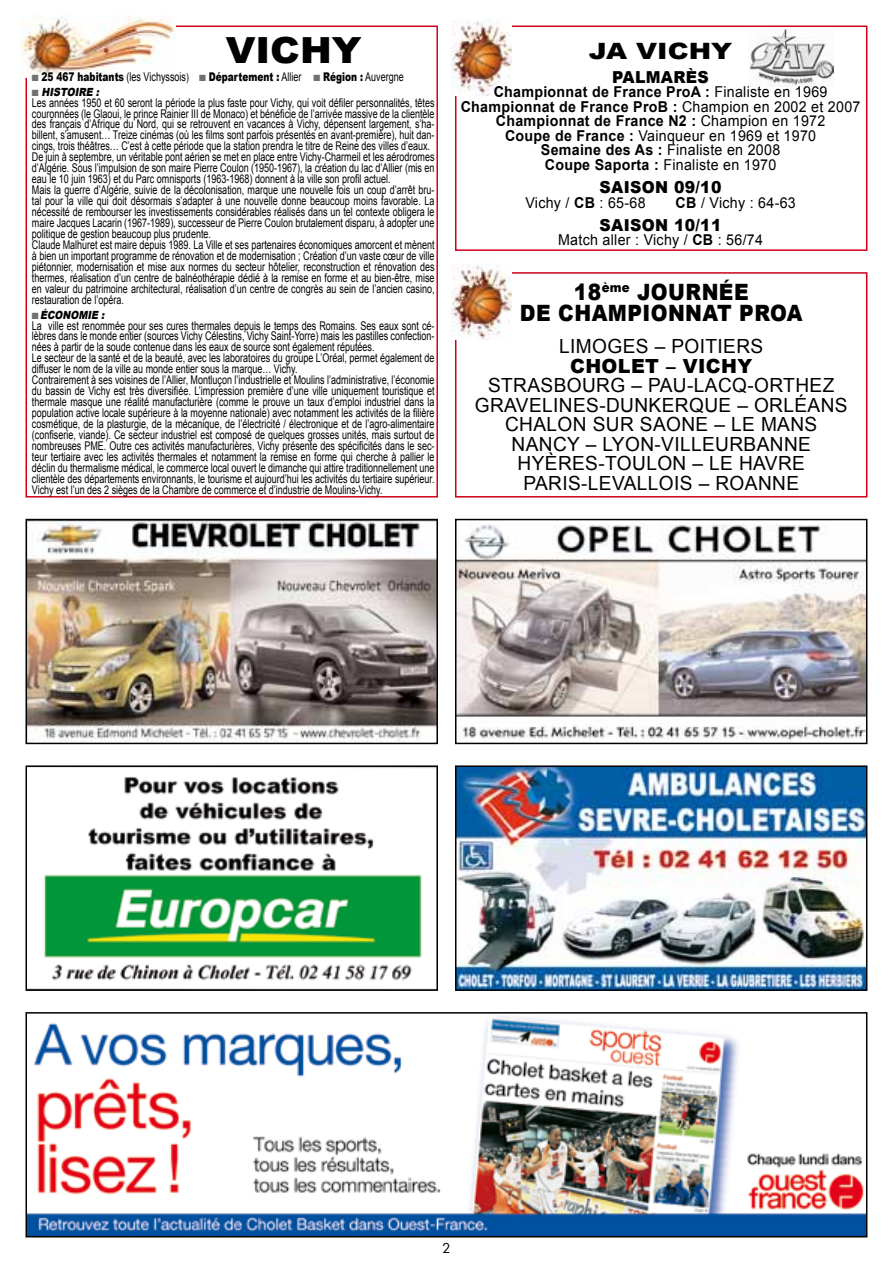
<style>
.page{position:relative;width:893px;height:1263px;background:#fff}
.page>*{position:absolute;margin:0;border:0;box-sizing:border-box;transform-origin:0 0}
.t1{font:900 36px "Arial";color:#000;scale:1.06 1}
.t2{font:900 22.5px/21px "Arial";letter-spacing:.02em;color:#000;text-align:center;scale:.9 1}
.t3{font:900 22.5px "Arial";letter-spacing:.02em;color:#000;scale:1.2 1}
.t4{font:19.5px/19.5px "Arial";letter-spacing:.02em;color:#000;text-align:center}
.t5{font:900 19.5px "Arial";letter-spacing:.02em;color:#000}
.t6{font:900 16.5px "Arial";letter-spacing:.02em;color:#000;scale:.95 1}
.t7{font:700 15px/14.5px "Arial";letter-spacing:.02em;color:#000;text-align:center;scale:.95 1}
.t8{font:15px "Arial";letter-spacing:.02em;color:#000;scale:.95 1}
.t9{font:15px "Futura T";color:#000}
.t10{font:12px/10.9px "Arial";color:#000;scale:.75 1}
.t11{font:900 12px "Arial";color:#000;scale:.75 1}
.t12{font:italic 900 11.25px "Arial";color:#000;scale:.85 1}
.s1{font-weight:400}
.s2{font-weight:700}
.s3{color:#707172}
.s4{font-weight:400;font-size:11.25px}
</style>
<div class="page">
<img style="left:458px;top:524px;width:406px;height:216px">
<div style="left:455px;top:519px;width:412px;height:225px;border:2px solid #000"></div>
<img style="left:29px;top:522px;width:406px;height:219px">
<div style="left:26px;top:519px;width:412px;height:225px;border:2px solid #000"></div>
<img style="left:29px;top:1015px;width:835px;height:219px">
<div style="left:26px;top:1012px;width:841px;height:225px;border:2px solid #000"></div>
<img style="left:458px;top:768px;width:406px;height:220px">
<div style="left:455px;top:765px;width:412px;height:226px;border:2px solid #000"></div>
<div style="left:455px;top:272px;width:412px;height:225px;border:2px solid #d10019"></div>
<div style="left:455px;top:26px;width:412px;height:225px;border:2px solid #d10019"></div>
<div style="left:26px;top:26px;width:412px;height:471px;border:2px solid #d10019"></div>
<img style="left:44px;top:768px;width:391px;height:213px">
<div style="left:26px;top:765px;width:412px;height:226px;border:2px solid #000"></div>
<img style="left:452px;top:19px;width:59px;height:76px">
<img style="left:452px;top:264px;width:59px;height:76px">
<img style="left:20px;top:16px;width:156px;height:62px">
<img style="left:749px;top:29px;width:85px;height:58px">
<h1 class="t1" style="left:226px;top:24px;width:130px">VICHY</h1>
<h2 class="t3" style="left:589px;top:35px;width:121px">JA VICHY</h2>
<h3 class="t6" style="left:612px;top:65px;width:103px">PALMARÈS</h3>
<p class="t7" style="left:461px;top:85px;width:422px">Championnat de France ProA : <span class="s1">Finaliste en 1969<br></span>Championnat de France ProB : <span class="s1">Champion en 2002 et 2007<br></span>Championnat de France N2 : <span class="s1">Champion en 1972<br></span>Coupe de France : <span class="s1">Vainqueur en 1969 et 1970<br></span>Semaine des As : <span class="s1">Finaliste en 2008<br></span>Coupe Saporta : <span class="s1">Finaliste en 1970</span></p>
<h3 class="t6" style="left:600px;top:175px;width:25px">Saison</h3>
<h3 class="t6" style="left:674px;top:175px;width:51px">09/10</h3>
<p class="t8" style="left:525px;top:193px;width:128px">Vichy / <span class="s2">CB</span> : 65-68</p>
<p class="t8" style="left:676px;top:193px;width:128px"><span class="s2">CB</span> / Vichy : 64-63</p>
<h3 class="t6" style="left:600px;top:213px;width:25px">Saison</h3>
<h3 class="t6" style="left:674px;top:213px;width:51px">10/11</h3>
<p class="t8" style="left:558px;top:230px;width:217px">Match aller : Vichy / <span class="s2">CB</span> : 56/74</p>
<p class="t11" style="left:32px;top:68px;width:497px"><span class="s3">■</span> 25 467 habitants <span class="s1">(les Vichyssois</span><span class="s4">)</span> <span class="s3">■</span> Département : <span class="s1">Allier</span> <span class="s3">■</span> Région : <span class="s1">Auvergne</span></p>
<p class="t12" style="left:32px;top:83px;width:30px"><span class="s3">■</span> HISTOIRE</p>
<p class="t12" style="left:96px;top:83px;width:8px">:</p>
<p class="t10" style="left:32px;top:97px;width:538px">Les années 1950 et 60 seront la période la plus faste pour Vichy, qui voit défiler personnalités, têtes couronnées (le Glaoui, le prince Rainier III de Monaco) et bénéficie de l’arrivée massive de la clientèle des français d’Afrique du Nord, qui se retrouvent en vacances à Vichy, dépensent largement, s’ha&shy;billent, s’amusent… Treize cinémas (où les films sont parfois présentés en avant-première), huit dan&shy;cings, trois théâtres… C’est à cette période que la station prendra le titre de Reine des villes d’eaux.<br>De juin à septembre, un véritable pont aérien se met en place entre Vichy-Charmeil et les aérodromes d’Algérie. Sous l’impulsion de son maire Pierre Coulon (1950-1967), la création du lac d’Allier (mis en eau le 10 juin 1963) et du Parc omnisports (1963-1968) donnent à la ville son profil actuel.<br>Mais la guerre d’Algérie, suivie de la décolonisation, marque une nouvelle fois un coup d’arrêt bru&shy;tal pour la ville qui doit désormais s’adapter à une nouvelle donne beaucoup moins favorable. La nécessité de rembourser les investissements considérables réalisés dans un tel contexte obligera le maire Jacques Lacarin (1967-1989), successeur de Pierre Coulon brutalement disparu, à adopter une politique de gestion beaucoup plus prudente.<br>Claude Malhuret est maire depuis 1989. La Ville et ses partenaires économiques amorcent et mènent à bien un important programme de rénovation et de modernisation ; Création d’un vaste cœur de ville piétonnier, modernisation et mise aux normes du secteur hôtelier, reconstruction et rénovation des thermes, réalisation d’un centre de balnéothérapie dédié à la remise en forme et au bien-être, mise en valeur du patrimoine architectural, réalisation d’un centre de congrès au sein de l’ancien casino, restauration de l’opéra.</p>
<p class="t12" style="left:32px;top:306px;width:28px"><span class="s3">■</span> ÉCONOMIE</p>
<p class="t12" style="left:101px;top:306px;width:8px">:</p>
<p class="t10" style="left:32px;top:320px;width:538px">La ville est renommée pour ses cures thermales depuis le temps des Romains. Ses eaux sont cé&shy;lèbres dans le monde entier (sources Vichy Célestins, Vichy Saint-Yorre) mais les pastilles confection&shy;nées à partir de la soude contenue dans les eaux de source sont également réputées.<br>Le secteur de la santé et de la beauté, avec les laboratoires du groupe L’Oréal, permet également de diffuser le nom de la ville au monde entier sous la marque… Vichy.<br>Contrairement à ses voisines de l’Allier, Montluçon l’industrielle et Moulins l’administrative, l’économie du bassin de Vichy est très diversifiée. L’impression première d’une ville uniquement touristique et thermale masque une réalité manufacturière (comme le prouve un taux d’emploi industriel dans la population active locale supérieure à la moyenne nationale) avec notamment les activités de la filière cosmétique, de la plasturgie, de la mécanique, de l’électricité / électronique et de l’agro-alimentaire (confiserie, viande). Ce secteur industriel est composé de quelques grosses unités, mais surtout de nombreuses PME. Outre ces activités manufacturières, Vichy présente des spécificités dans le sec&shy;teur tertiaire avec les activités thermales et notamment la remise en forme qui cherche à pallier le déclin du thermalisme médical, le commerce local ouvert le dimanche qui attire traditionnellement une clientèle des départements environnants, le tourisme et aujourd’hui les activités du tertiaire supérieur.<br>Vichy est l’un des 2 sièges de la Chambre de commerce et d’industrie de Moulins-Vichy.</p>
<h2 class="t2" style="left:520px;top:281px;width:315px">18<sup>ème</sup> JOURNÉE<br>DE CHAMPIONNAT PROA</h2>
<h3 class="t4" style="left:559px;top:337px;width:206px">LIMOGES – POITIERS</h3>
<h3 class="t5" style="left:570px;top:352px;width:184px">CHOLET – VICHY</h3>
<h3 class="t4" style="left:475px;top:376px;width:374px">STRASBOURG – PAU-LACQ-ORTHEZ<br>GRAVELINES-DUNKERQUE – ORLÉANS<br>CHALON SUR SAONE – LE MANS<br>NANCY – LYON-VILLEURBANNE<br>HYÈRES-TOULON – LE HAVRE<br>PARIS-LEVALLOIS – ROANNE</h3>
<p class="t9" style="left:442px;top:1239px;width:10px">2</p>
</div>
